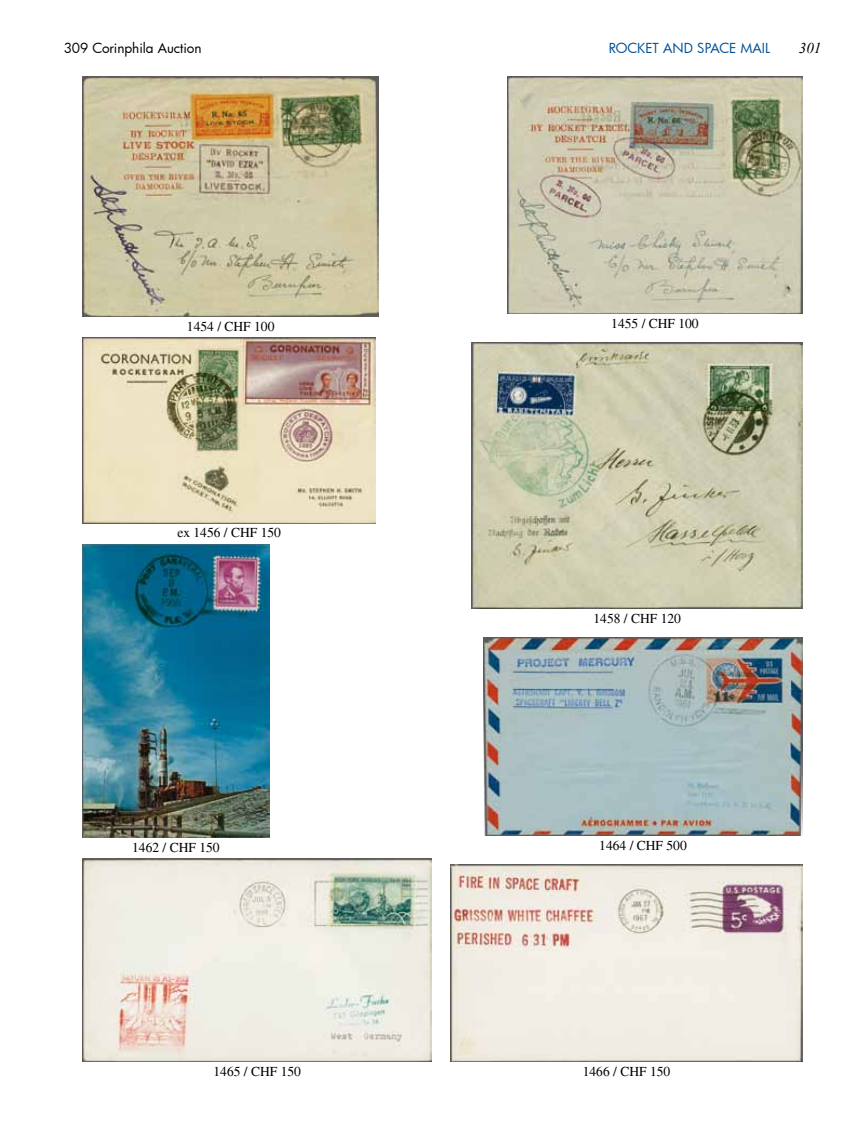
<style>
.page{position:relative;width:864px;height:1127px;background:#fff}
.page>*{position:absolute;margin:0;border:0;box-sizing:border-box;transform-origin:0 0}
.t1{font:italic 15px "Times New Roman";color:#000}
.t2{font:13.5px "Times";color:#000}
.t3{font:13.5px "Futura";letter-spacing:-.005em;color:#000}
.t4{font:13.5px "Futura";color:#004f95}
</style>
<div class="page">
<img style="left:83px;top:76px;width:295px;height:240px">
<img style="left:507px;top:76px;width:295px;height:238px">
<img style="left:83px;top:337px;width:292px;height:186px">
<img style="left:471px;top:343px;width:331px;height:265px">
<img style="left:83px;top:544px;width:186px;height:293px">
<img style="left:483px;top:637px;width:319px;height:198px">
<img style="left:83px;top:858px;width:348px;height:204px">
<img style="left:450px;top:864px;width:352px;height:198px">
<p class="t3" style="left:64px;top:39px;width:139px">309 Corinphila Auction</p>
<p class="t4" style="left:608px;top:39px;width:163px">ROCKET AND SPACE MAIL</p>
<p class="t1" style="left:798px;top:38px;width:24px">301</p>
<p class="t2" style="left:187px;top:318px;width:89px">1454 / CHF 100</p>
<p class="t2" style="left:611px;top:315px;width:89px">1455 / CHF 100</p>
<p class="t2" style="left:177px;top:525px;width:105px">ex 1456 / CHF 150</p>
<p class="t2" style="left:593px;top:610px;width:89px">1458 / CHF 120</p>
<p class="t2" style="left:132px;top:839px;width:89px">1462 / CHF 150</p>
<p class="t2" style="left:599px;top:837px;width:89px">1464 / CHF 500</p>
<p class="t2" style="left:213px;top:1063px;width:89px">1465 / CHF 150</p>
<p class="t2" style="left:582px;top:1063px;width:89px">1466 / CHF 150</p>
</div>
